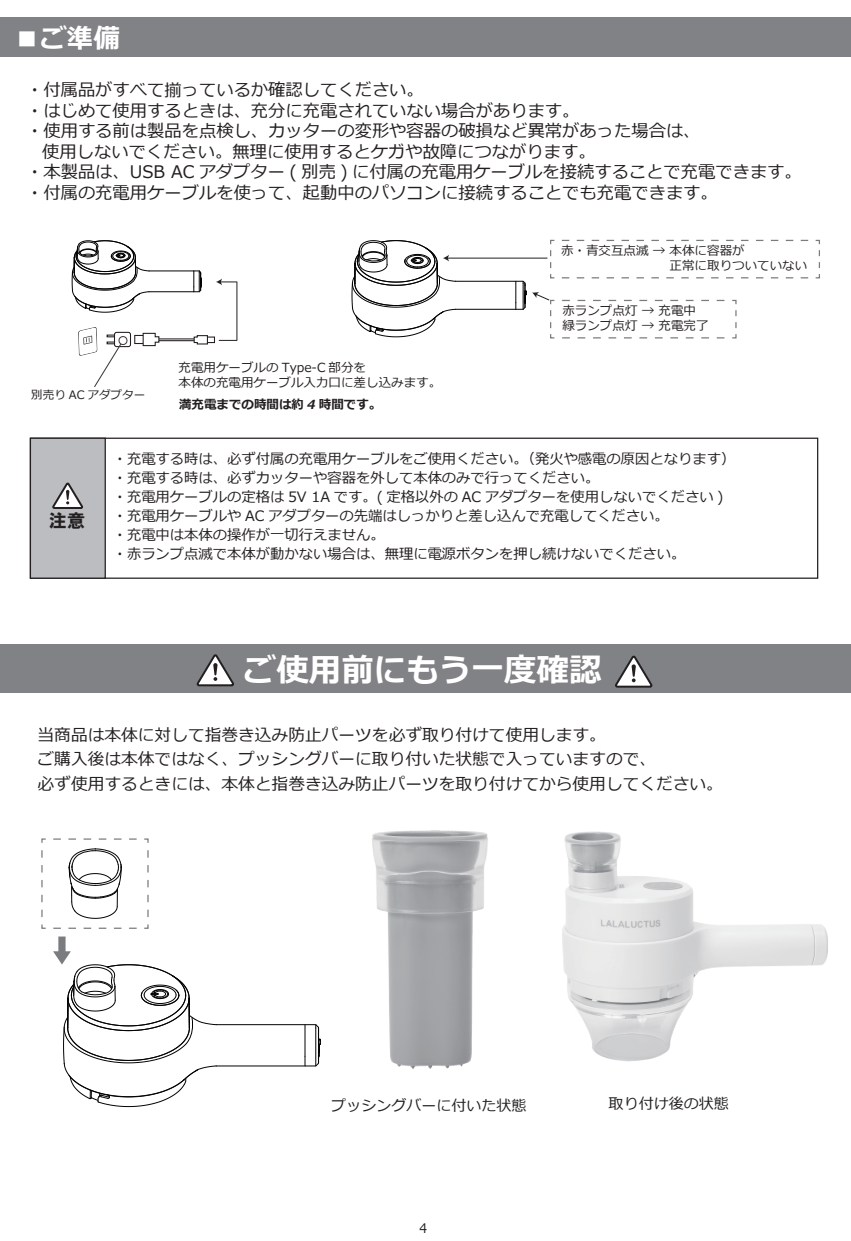
<style>
.page{position:relative;width:851px;height:1241px;background:#fff}
.page>*{position:absolute;margin:0;border:0;box-sizing:border-box;transform-origin:0 0}
.t1{font:700 32.5px "Meiryo";color:#fff}
.t2{font:700 26.5px "Meiryo";color:#fff}
.t3{font:18px "HGP Soei Kakugothic UB";color:#231f20}
.t4{font:17.25px "Meiryo";color:#231f20}
.t5{font:16.75px/24.2px "Meiryo";color:#231f20}
.t6{font:15px "Meiryo";color:#231f20}
.t7{font:14.25px/19px "Meiryo";color:#231f20}
.t8{font:13.25px "Meiryo";color:#231f20;scale:.94 1}
.t9{font:12.5px/15px "Meiryo";color:#231f20}
.t10{font:italic 700 12.5px "Meiryo";color:#231f20}
.t11{font:11.5px "Meiryo";color:#231f20}
</style>
<div class="page">
<svg style="left:216px;top:278px;width:21px;height:7px"></svg>
<svg style="left:219px;top:340px;width:17px;height:1px"></svg>
<div style="left:30px;top:437px;width:788px;height:141px;border:1px solid #231f20"></div>
<div style="left:30px;top:437px;width:76px;height:141px;background:#bcbdc0;border:1px solid #231f20"></div>
<svg style="left:52px;top:482px;width:31px;height:27px"></svg>
<div style="left:0;top:17px;width:850px;height:39px;background:#808285"></div>
<div style="left:144px;top:338px;width:52px;height:3px;background:#fff;border:1px solid #231f20"></div>
<div style="left:201px;top:336px;width:14px;height:7px;background:#fff;border:1px solid #231f20"></div>
<svg style="left:193px;top:335px;width:15px;height:10px"></svg>
<div style="left:134px;top:335px;width:16px;height:9px;background:#fff;border:1px solid #231f20"></div>
<svg style="left:142px;top:332px;width:18px;height:14px"></svg>
<div style="left:114px;top:332px;width:17px;height:15px;border:1px solid #231f20;border-radius:2px"></div>
<svg style="left:78px;top:327px;width:50px;height:60px"></svg>
<svg style="left:550px;top:239px;width:270px;height:40px"></svg>
<svg style="left:193px;top:270px;width:9px;height:22px"></svg>
<hr style="left:149px;top:291px;width:45px;height:1px;background:#030303">
<hr style="left:149px;top:270px;width:45px;height:1px;background:#030303">
<svg style="left:72px;top:240px;width:78px;height:72px"></svg>
<hr style="left:236px;top:282px;width:1px;height:59px;background:#231f20">
<svg style="left:515px;top:281px;width:11px;height:29px"></svg>
<hr style="left:455px;top:309px;width:60px;height:1px;background:#030303">
<hr style="left:455px;top:281px;width:60px;height:1px;background:#030303">
<hr style="left:447px;top:258px;width:100px;height:1px;background:#231f20">
<svg style="left:351px;top:240px;width:105px;height:97px"></svg>
<svg style="left:532px;top:292px;width:205px;height:47px"></svg>
<div style="left:0;top:643px;width:850px;height:49px;background:#808285"></div>
<svg style="left:196px;top:654px;width:38px;height:33px"></svg>
<svg style="left:615px;top:655px;width:38px;height:33px"></svg>
<hr style="left:304px;top:1024px;width:1px;height:32px;background:#030303">
<svg style="left:304px;top:1024px;width:3px;height:7px"></svg>
<svg style="left:304px;top:1038px;width:3px;height:28px"></svg>
<hr style="left:216px;top:1065px;width:89px;height:1px;background:#030303">
<hr style="left:216px;top:1024px;width:89px;height:1px;background:#030303">
<svg style="left:41px;top:838px;width:108px;height:91px"></svg>
<svg style="left:53px;top:936px;width:164px;height:170px"></svg>
<img style="left:307px;top:830px;width:181px;height:239px">
<img style="left:562px;top:831px;width:266px;height:231px">
<h2 class="t2" style="left:14px;top:20px;width:108px">■ご準備</h2>
<p class="t4" style="left:26px;top:78px;width:399px">・付属品がすべて揃っているか確認してください。</p>
<p class="t4" style="left:26px;top:98px;width:555px">・はじめて使用するときは、充分に充電されていない場合があります。</p>
<p class="t4" style="left:26px;top:119px;width:675px">・使用する前は製品を点検し、カッターの変形や容器の破損など異常があった場合は、</p>
<p class="t4" style="left:42px;top:139px;width:555px">使用しないでください。無理に使用するとケガや故障につながります。</p>
<p class="t4" style="left:26px;top:160px;width:777px">・本製品は、USB AC アダプター ( 別売 ) に付属の充電用ケーブルを接続することで充電できます。</p>
<p class="t4" style="left:26px;top:180px;width:693px">・付属の充電用ケーブルを使って、起動中のパソコンに接続することでも充電できます。</p>
<p class="t9" style="left:561px;top:243px;width:248px">赤・青交互点滅 → 本体に容器が<br>　　　　　 　　　正常に取りついていない</p>
<p class="t11" style="left:31px;top:387px;width:116px">別売り AC アダプター</p>
<p class="t9" style="left:178px;top:360px;width:264px">充電用ケーブルの Type-C 部分を<br>本体の充電用ケーブル入力口に差し込みます。</p>
<p class="t10" style="left:179px;top:395px;width:204px">満充電までの時間は約 4 時間です。</p>
<p class="t9" style="left:562px;top:303px;width:147px">赤ランプ点灯 → 充電中緑ランプ点灯 → 充電完了</p>
<p class="t3" style="left:49px;top:511px;width:38px">注意</p>
<p class="t7" style="left:113px;top:450px;width:624px">・充電する時は、必ず付属の充電用ケーブルをご使用ください。（発火や感電の原因となります）・充電する時は、必ずカッターや容器を外して本体のみで行ってください。<br>・充電用ケーブルの定格は 5V 1A です。( 定格以外の AC アダプターを使用しないでください )・充電用ケーブルや AC アダプターの先端はしっかりと差し込んで充電してください。<br>・充電中は本体の操作が一切行えません。<br>・赤ランプ点滅で本体が動かない場合は、無理に電源ボタンを押し続けないでください。</p>
<h1 class="t1" style="left:244px;top:647px;width:359px">ご使用前にもう一度確認</h1>
<p class="t5" style="left:38px;top:723px;width:686px">当商品は本体に対して指巻き込み防止パーツを必ず取り付けて使用します。<br>ご購入後は本体ではなく、プッシングバーに取り付いた状態で入っていますので、<br>必ず使用するときには、本体と指巻き込み防止パーツを取り付けてから使用してください。</p>
<p class="t6" style="left:331px;top:1095px;width:196px">プッシングバーに付いた状態</p>
<p class="t6" style="left:608px;top:1093px;width:121px">取り付け後の状態</p>
<p class="t8" style="left:419px;top:1218px;width:10px">4</p>
</div>
